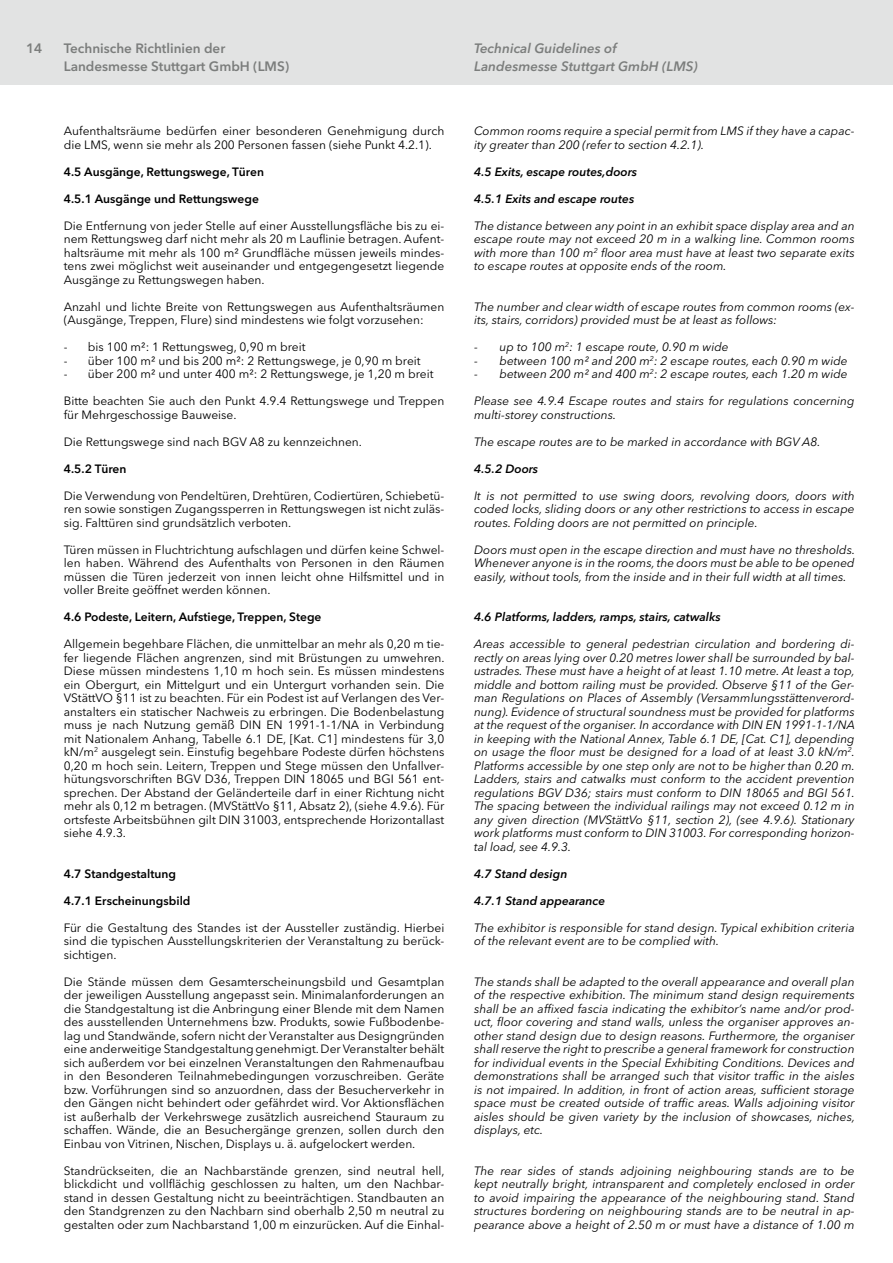
<style>
.page{position:relative;width:893px;height:1263px;background:#fff}
.page>*{position:absolute;margin:0;border:0;box-sizing:border-box;transform-origin:0 0}
.t1{font:600 13.5px "Avenir Next LT Pro";color:#7b7d7c}
.t2{font:italic 600 13.5px "Avenir Next LT Pro";color:#7b7d7c}
.t3{font:12px/13.5px "Avenir Next LT Pro";color:#000;text-align:justify}
.t4{font:italic 12px/13.5px "Avenir Next LT Pro";color:#000;text-align:justify}
.t5{font:600 12px "Avenir Next LT Pro";color:#000}
.t6{font:italic 600 12px "Avenir Next LT Pro";color:#000}
</style>
<div class="page">
<div style="left:0;top:0;width:893px;height:85px;background:#e2e3e3"></div>
<p class="t1" style="left:26px;top:40px;width:18px">14</p>
<p class="t1" style="left:64px;top:40px;width:163px">Technische Richtlinien der</p>
<p class="t1" style="left:64px;top:58px;width:227px">Landesmesse Stuttgart GmbH (LMS)</p>
<p class="t3" style="left:64px;top:124px;width:382px">Aufenthaltsräume bedürfen einer besonderen Genehmigung durch die LMS, wenn sie mehr als 200 Personen fassen (siehe Punkt 4.2.1).</p>
<p class="t5" style="left:64px;top:164px;width:202px">4.5 Ausgänge, Rettungswege, Türen</p>
<p class="t5" style="left:64px;top:191px;width:197px">4.5.1 Ausgänge und Rettungswege</p>
<p class="t3" style="left:64px;top:219px;width:382px">Die Entfernung von jeder Stelle auf einer Ausstellungsfläche bis zu ei&shy;nem Rettungsweg darf nicht mehr als 20 m Lauflinie betragen. Aufent&shy;haltsräume mit mehr als 100 m² Grundfläche müssen jeweils mindes&shy;tens zwei möglichst weit auseinander und entgegengesetzt liegende Ausgänge zu Rettungswegen haben.</p>
<p class="t3" style="left:64px;top:300px;width:382px">Anzahl und lichte Breite von Rettungswegen aus Aufenthaltsräumen (Ausgänge, Treppen, Flure) sind mindestens wie folgt vorzusehen:</p>
<p class="t3" style="left:64px;top:340px;width:243px">- bis 100 m²: 1 Rettungsweg, 0,90 m breit</p>
<p class="t3" style="left:64px;top:354px;width:358px">- über 100 m² und bis 200 m²: 2 Rettungswege, je 0,90 m breit</p>
<p class="t3" style="left:64px;top:367px;width:371px">- über 200 m² und unter 400 m²: 2 Rettungswege, je 1,20 m breit</p>
<p class="t3" style="left:64px;top:394px;width:382px">Bitte beachten Sie auch den Punkt 4.9.4 Rettungswege und Treppen für Mehrgeschossige Bauweise.</p>
<p class="t3" style="left:64px;top:435px;width:300px">Die Rettungswege sind nach BGV A8 zu kennzeichnen.</p>
<p class="t5" style="left:64px;top:461px;width:64px">4.5.2 Türen</p>
<p class="t3" style="left:64px;top:489px;width:382px">Die Verwendung von Pendeltüren, Drehtüren, Codiertüren, Schiebetü&shy;ren sowie sonstigen Zugangssperren in Rettungswegen ist nicht zuläs&shy;sig. Falttüren sind grundsätzlich verboten.</p>
<p class="t3" style="left:64px;top:543px;width:382px">Türen müssen in Fluchtrichtung aufschlagen und dürfen keine Schwel&shy;len haben. Während des Aufenthalts von Personen in den Räumen müssen die Türen jederzeit von innen leicht ohne Hilfsmittel und in voller Breite geöffnet werden können.</p>
<p class="t5" style="left:64px;top:610px;width:259px">4.6 Podeste, Leitern, Aufstiege, Treppen, Stege</p>
<p class="t3" style="left:64px;top:637px;width:382px">Allgemein begehbare Flächen, die unmittelbar an mehr als 0,20 m tie&shy;fer liegende Flächen angrenzen, sind mit Brüstungen zu umwehren.<br>Diese müssen mindestens 1,10 m hoch sein. Es müssen mindestens ein Obergurt, ein Mittelgurt und ein Untergurt vorhanden sein. Die VStättVO §11 ist zu beachten. Für ein Podest ist auf Verlangen des Ver&shy;anstalters ein statischer Nachweis zu erbringen. Die Bodenbelastung muss je nach Nutzung gemäß DIN EN 1991-1-1/NA in Verbindung mit Nationalem Anhang, Tabelle 6.1 DE, [Kat. C1] mindestens für 3,0 kN/m<sup>2</sup> ausgelegt sein. Einstufig begehbare Podeste dürfen höchstens 0,20 m hoch sein. Leitern, Treppen und Stege müssen den Unfallver&shy;hütungsvorschriften BGV D36, Treppen DIN 18065 und BGI 561 ent&shy;sprechen. Der Abstand der Geländerteile darf in einer Richtung nicht mehr als 0,12 m betragen. (MVStättVo §11, Absatz 2), (siehe 4.9.6). Für ortsfeste Arbeitsbühnen gilt DIN 31003, entsprechende Horizontallast siehe 4.9.3.</p>
<p class="t5" style="left:64px;top:866px;width:114px">4.7 Standgestaltung</p>
<p class="t5" style="left:64px;top:893px;width:128px">4.7.1 Erscheinungsbild</p>
<p class="t3" style="left:64px;top:921px;width:382px">Für die Gestaltung des Standes ist der Aussteller zuständig. Hierbei sind die typischen Ausstellungskriterien der Veranstaltung zu berück&shy;sichtigen.</p>
<p class="t3" style="left:64px;top:975px;width:382px">Die Stände müssen dem Gesamterscheinungsbild und Gesamtplan der jeweiligen Ausstellung angepasst sein. Minimalanforderungen an die Standgestaltung ist die Anbringung einer Blende mit dem Namen des ausstellenden Unternehmens bzw. Produkts, sowie Fußbodenbe&shy;lag und Standwände, sofern nicht der Veranstalter aus Designgründen eine anderweitige Standgestaltung genehmigt. Der Veranstalter behält sich außerdem vor bei einzelnen Veranstaltungen den Rahmenaufbau in den Besonderen Teilnahmebedingungen vorzuschreiben. Geräte bzw. Vorführungen sind so anzuordnen, dass der Besucherverkehr in den Gängen nicht behindert oder gefährdet wird. Vor Aktionsflächen ist außerhalb der Verkehrswege zusätzlich ausreichend Stauraum zu schaffen. Wände, die an Besuchergänge grenzen, sollen durch den Einbau von Vitrinen, Nischen, Displays u. ä. aufgelockert werden.</p>
<p class="t3" style="left:64px;top:1164px;width:382px">Standrückseiten, die an Nachbarstände grenzen, sind neutral hell, blickdicht und vollflächig geschlossen zu halten, um den Nachbar&shy;stand in dessen Gestaltung nicht zu beeinträchtigen. Standbauten an den Standgrenzen zu den Nachbarn sind oberhalb 2,50 m neutral zu gestalten oder zum Nachbarstand 1,00 m einzurücken. Auf die Einhal-</p>
<p class="t2" style="left:474px;top:40px;width:144px">Technical Guidelines of</p>
<p class="t2" style="left:474px;top:58px;width:225px">Landesmesse Stuttgart GmbH (LMS)</p>
<p class="t4" style="left:474px;top:124px;width:382px">Common rooms require a special permit from LMS if they have a capac&shy;ity greater than 200 (refer to section 4.2.1).</p>
<p class="t6" style="left:474px;top:164px;width:165px">4.5 Exits, escape routes,doors</p>
<p class="t6" style="left:474px;top:191px;width:162px">4.5.1 Exits and escape routes</p>
<p class="t4" style="left:474px;top:219px;width:382px">The distance between any point in an exhibit space display area and an escape route may not exceed 20 m in a walking line. Common rooms with more than 100 m<sup>2</sup> floor area must have at least two separate exits to escape routes at opposite ends of the room.</p>
<p class="t4" style="left:474px;top:300px;width:382px">The number and clear width of escape routes from common rooms (ex&shy;its, stairs, corridors) provided must be at least as follows:</p>
<p class="t4" style="left:474px;top:340px;width:256px">- up to 100 m<sup>2</sup>: 1 escape route, 0.90 m wide</p>
<p class="t4" style="left:474px;top:354px;width:375px">- between 100 m² and 200 m<sup>2</sup>: 2 escape routes, each 0.90 m wide</p>
<p class="t4" style="left:474px;top:367px;width:375px">- between 200 m² and 400 m<sup>2</sup>: 2 escape routes, each 1.20 m wide</p>
<p class="t4" style="left:474px;top:394px;width:382px">Please see 4.9.4 Escape routes and stairs for regulations concerning multi-storey constructions.</p>
<p class="t4" style="left:474px;top:435px;width:348px">The escape routes are to be marked in accordance with BGV A8.</p>
<p class="t6" style="left:474px;top:461px;width:66px">4.5.2 Doors</p>
<p class="t4" style="left:474px;top:489px;width:382px">It is not permitted to use swing doors, revolving doors, doors with coded locks, sliding doors or any other restrictions to access in escape routes. Folding doors are not permitted on principle.</p>
<p class="t4" style="left:474px;top:543px;width:382px">Doors must open in the escape direction and must have no thresholds.<br>Whenever anyone is in the rooms, the doors must be able to be opened easily, without tools, from the inside and in their full width at all times.</p>
<p class="t6" style="left:474px;top:610px;width:248px">4.6 Platforms, ladders, ramps, stairs, catwalks</p>
<p class="t4" style="left:474px;top:637px;width:382px">Areas accessible to general pedestrian circulation and bordering di&shy;rectly on areas lying over 0.20 metres lower shall be surrounded by bal&shy;ustrades. These must have a height of at least 1.10 metre. At least a top, middle and bottom railing must be provided. Observe §11 of the Ger&shy;man Regulations on Places of Assembly (Versammlungsstättenverord&shy;nung). Evidence of structural soundness must be provided for platforms at the request of the organiser. In accordance with DIN EN 1991-1-1/NA in keeping with the National Annex, Table 6.1 DE, [Cat. C1], depending on usage the floor must be designed for a load of at least 3.0 kN/m<sup>2</sup>.<br>Platforms accessible by one step only are not to be higher than 0.20 m.<br>Ladders, stairs and catwalks must conform to the accident prevention regulations BGV D36; stairs must conform to DIN 18065 and BGI 561.<br>The spacing between the individual railings may not exceed 0.12 m in any given direction (MVStättVo §11, section 2), (see 4.9.6). Stationary work platforms must conform to DIN 31003. For corresponding horizon&shy;tal load, see 4.9.3.</p>
<p class="t6" style="left:474px;top:866px;width:95px">4.7 Stand design</p>
<p class="t6" style="left:474px;top:893px;width:133px">4.7.1 Stand appearance</p>
<p class="t4" style="left:474px;top:921px;width:382px">The exhibitor is responsible for stand design. Typical exhibition criteria of the relevant event are to be complied with.</p>
<p class="t4" style="left:474px;top:975px;width:382px">The stands shall be adapted to the overall appearance and overall plan of the respective exhibition. The minimum stand design requirements shall be an affixed fascia indicating the exhibitor’s name and/or prod&shy;uct, floor covering and stand walls, unless the organiser approves an&shy;other stand design due to design reasons. Furthermore, the organiser shall reserve the right to prescribe a general framework for construction for individual events in the Special Exhibiting Conditions. Devices and demonstrations shall be arranged such that visitor traffic in the aisles is not impaired. In addition, in front of action areas, sufficient storage space must be created outside of traffic areas. Walls adjoining visitor aisles should be given variety by the inclusion of showcases, niches, displays, etc.</p>
<p class="t4" style="left:474px;top:1164px;width:382px">The rear sides of stands adjoining neighbouring stands are to be kept neutrally bright, intransparent and completely enclosed in order to avoid impairing the appearance of the neighbouring stand. Stand structures bordering on neighbouring stands are to be neutral in ap&shy;pearance above a height of 2.50 m or must have a distance of 1.00 m</p>
</div>
